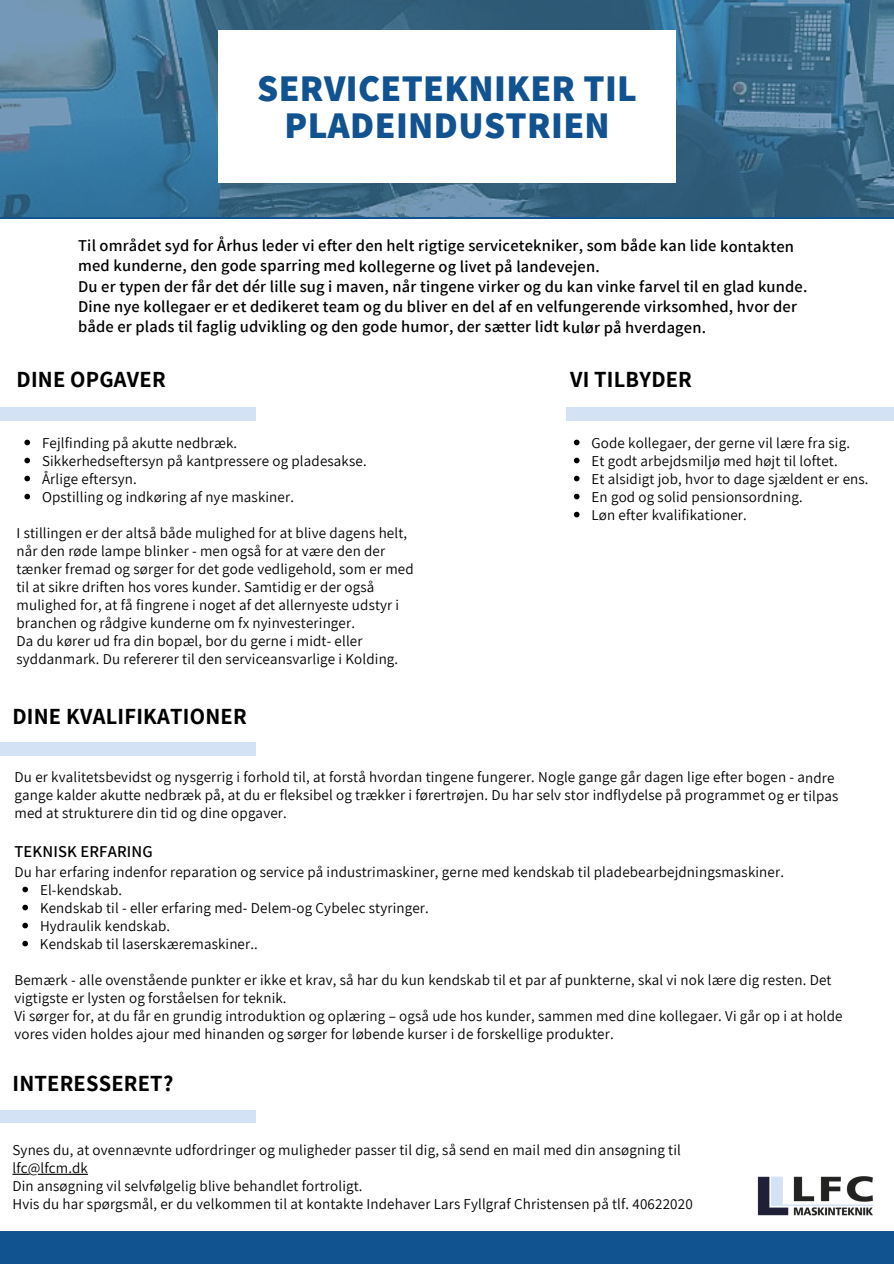
<style>
.page{position:relative;width:894px;height:1264px;background:#fff}
.page>*{position:absolute;margin:0;border:0;box-sizing:border-box;transform-origin:0 0}
.t1{font:800 37.5px/37.2px "Assistant";letter-spacing:.01em;color:#115290;text-align:center}
.t2{font:700 22.5px "Assistant";letter-spacing:.01em;color:#000}
.t3{font:600 16.5px/20.2px "Assistant";letter-spacing:.01em;color:#000}
.t4{font:15px/18px "Assistant";letter-spacing:.01em;color:#000}
</style>
<div class="page">
<div style="left:0;top:0;width:893px;height:1263px;background:#115290"></div>
<img style="left:0;top:0;width:893px;height:217px">
<div style="left:0;top:219px;width:893px;height:1011px;background:#fff"></div>
<div style="left:218px;top:31px;width:458px;height:152px;background:#fff"></div>
<div style="left:0;top:408px;width:255px;height:12px;background:#d4e2f5"></div>
<svg style="left:24px;top:439px;width:6px;height:6px"></svg>
<svg style="left:24px;top:457px;width:6px;height:6px"></svg>
<svg style="left:24px;top:475px;width:6px;height:6px"></svg>
<svg style="left:24px;top:494px;width:6px;height:5px"></svg>
<div style="left:566px;top:408px;width:327px;height:12px;background:#d4e2f5"></div>
<svg style="left:573px;top:439px;width:6px;height:6px"></svg>
<svg style="left:573px;top:457px;width:6px;height:6px"></svg>
<svg style="left:573px;top:475px;width:6px;height:6px"></svg>
<svg style="left:573px;top:494px;width:6px;height:5px"></svg>
<svg style="left:573px;top:512px;width:6px;height:5px"></svg>
<div style="left:0;top:743px;width:255px;height:12px;background:#d4e2f5"></div>
<svg style="left:22px;top:886px;width:6px;height:6px"></svg>
<svg style="left:22px;top:904px;width:6px;height:6px"></svg>
<svg style="left:22px;top:922px;width:6px;height:6px"></svg>
<svg style="left:22px;top:940px;width:6px;height:6px"></svg>
<div style="left:0;top:1110px;width:255px;height:12px;background:#d4e2f5"></div>
<img style="left:757px;top:1176px;width:116px;height:40px">
<hr style="left:12px;top:1173px;width:76px;height:1px;background:#000">
<p class="t1" style="left:257px;top:69px;width:381px">SERVICETEKNIKER TIL<br>PLADEINDUSTRIEN</p>
<p class="t3" style="left:78px;top:235px;width:717px">Til området syd for Århus leder vi efter den helt rigtige servicetekniker, som både kan lide kontakten med kunderne, den gode sparring med kollegerne og livet på landevejen.</p>
<p class="t3" style="left:78px;top:276px;width:730px">Du er typen der får det dér lille sug i maven, når tingene virker og du kan vinke farvel til en glad kunde.<br>Dine nye kollegaer er et dedikeret team og du bliver en del af en velfungerende virksomhed, hvor der både er plads til faglig udvikling og den gode humor, der sætter lidt kulør på hverdagen.</p>
<p class="t2" style="left:17px;top:364px;width:151px">DINE OPGAVER</p>
<p class="t2" style="left:570px;top:364px;width:123px">VI TILBYDER</p>
<p class="t4" style="left:42px;top:433px;width:197px">Fejlfinding på akutte nedbræk.</p>
<p class="t4" style="left:42px;top:451px;width:326px">Sikkerhedseftersyn på kantpressere og pladesakse.</p>
<p class="t4" style="left:42px;top:469px;width:96px">Årlige eftersyn.</p>
<p class="t4" style="left:42px;top:487px;width:253px">Opstilling og indkøring af nye maskiner.</p>
<p class="t4" style="left:17px;top:523px;width:398px">I stillingen er der altså både mulighed for at blive dagens helt, når den røde lampe blinker - men også for at være den der tænker fremad og sørger for det gode vedligehold, som er med til at sikre driften hos vores kunder. Samtidig er der også mulighed for, at få fingrene i noget af det allernyeste udstyr i branchen og rådgive kunderne om fx nyinvesteringer.</p>
<p class="t4" style="left:17px;top:631px;width:383px">Da du kører ud fra din bopæl, bor du gerne i midt- eller syddanmark. Du refererer til den serviceansvarlige i Kolding.</p>
<p class="t2" style="left:12px;top:701px;width:236px">DINE KVALIFIKATIONER</p>
<p class="t4" style="left:591px;top:433px;width:260px">Gode kollegaer, der gerne vil lære fra sig.</p>
<p class="t4" style="left:591px;top:451px;width:247px">Et godt arbejdsmiljø med højt til loftet.</p>
<p class="t4" style="left:591px;top:469px;width:278px">Et alsidigt job, hvor to dage sjældent er ens.</p>
<p class="t4" style="left:591px;top:487px;width:212px">En god og solid pensionsordning.</p>
<p class="t4" style="left:591px;top:505px;width:157px">Løn efter kvalifikationer.</p>
<p class="t4" style="left:15px;top:767px;width:825px">Du er kvalitetsbevidst og nysgerrig i forhold til, at forstå hvordan tingene fungerer. Nogle gange går dagen lige efter bogen - andre gange kalder akutte nedbræk på, at du er fleksibel og trækker i førertrøjen. Du har selv stor indflydelse på programmet og er tilpas med at strukturere din tid og dine opgaver.</p>
<p class="t3" style="left:15px;top:841px;width:140px">TEKNISK ERFARING</p>
<p class="t4" style="left:15px;top:862px;width:770px">Du har erfaring indenfor reparation og service på industrimaskiner, gerne med kendskab til pladebearbejdningsmaskiner.</p>
<p class="t4" style="left:40px;top:880px;width:83px">El-kendskab.</p>
<p class="t4" style="left:40px;top:898px;width:390px">Kendskab til - eller erfaring med- Delem-og Cybelec styringer.</p>
<p class="t4" style="left:40px;top:916px;width:132px">Hydraulik kendskab.</p>
<p class="t4" style="left:40px;top:934px;width:219px">Kendskab til laserskæremaskiner..</p>
<p class="t4" style="left:14px;top:970px;width:818px">Bemærk - alle ovenstående punkter er ikke et krav, så har du kun kendskab til et par af punkterne, skal vi nok lære dig resten. Det vigtigste er lysten og forståelsen for teknik.</p>
<p class="t4" style="left:14px;top:1006px;width:829px">Vi sørger for, at du får en grundig introduktion og oplæring – også ude hos kunder, sammen med dine kollegaer. Vi går op i at holde vores viden holdes ajour med hinanden og sørger for løbende kurser i de forskellige produkter.</p>
<p class="t2" style="left:12px;top:1068px;width:162px">INTERESSERET?</p>
<p class="t4" style="left:12px;top:1140px;width:669px">Synes du, at ovennævnte udfordringer og muligheder passer til dig, så send en mail med din ansøgning til lfc@lfcm.dk</p>
<p class="t4" style="left:12px;top:1176px;width:351px">Din ansøgning vil selvfølgelig blive behandlet fortroligt.</p>
<p class="t4" style="left:12px;top:1194px;width:681px">Hvis du har spørgsmål, er du velkommen til at kontakte Indehaver Lars Fyllgraf Christensen på tlf. 40622020</p>
</div>
